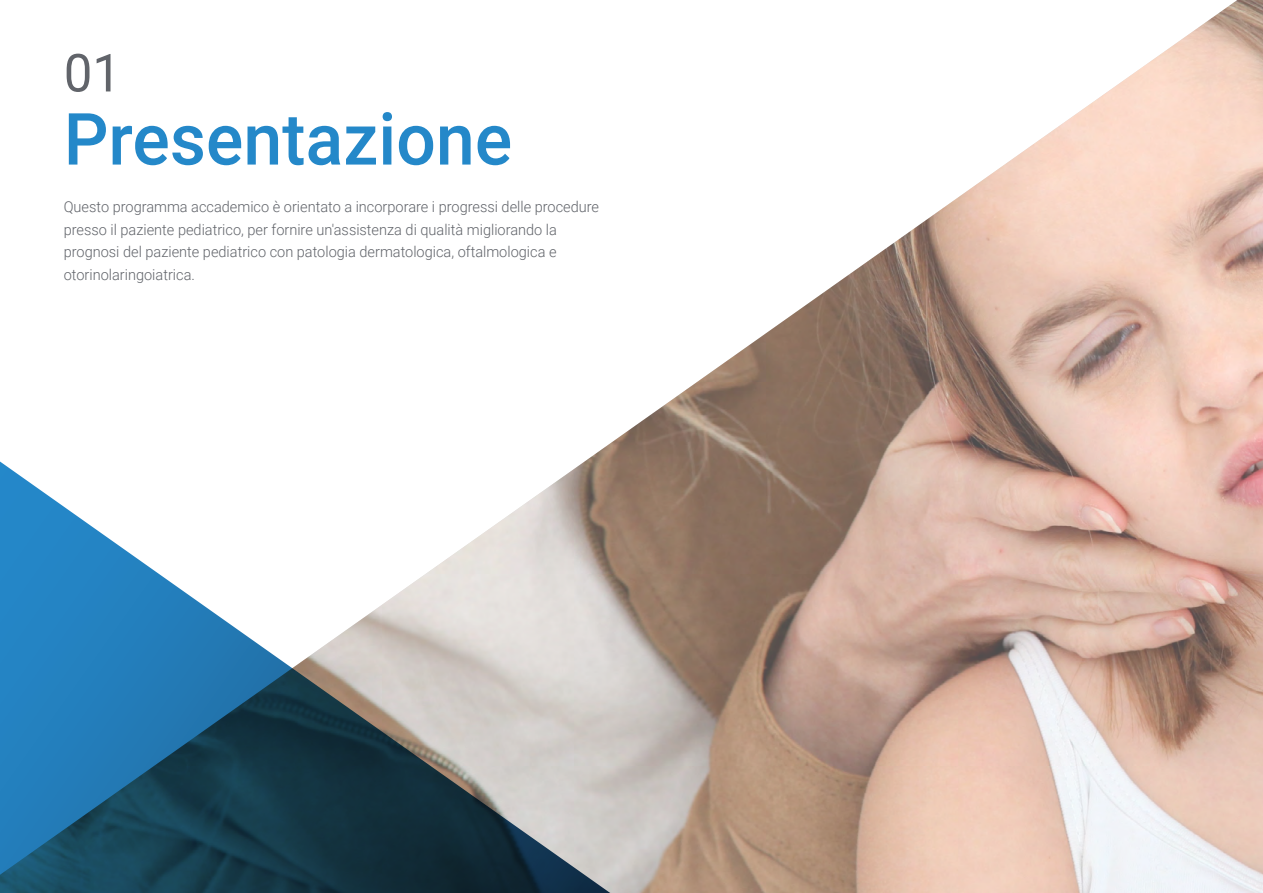
<style>
.page{position:relative;width:1263px;height:893px;background:#fff}
.page>*{position:absolute;margin:0;border:0;box-sizing:border-box;transform-origin:0 0}
.t1{font:500 72px "Roboto";color:#2488c9}
.t2{font:52.5px "Roboto";color:#61646a}
.t3{font:300 15px/22.5px "Roboto";color:#61646a}
</style>
<div class="page">
<img style="left:606px;top:0;width:657px;height:893px">
<svg style="left:0;top:446px;width:640px;height:447px"></svg>
<h2 class="t2" style="left:64px;top:36px;width:59px">01</h2>
<h1 class="t1" style="left:64px;top:89px;width:450px">Presentazione</h1>
<p class="t3" style="left:64px;top:195px;width:537px">Questo programma accademico è orientato a incorporare i progressi delle procedure presso il paziente pediatrico, per fornire un'assistenza di qualità migliorando la prognosi del paziente pediatrico con patologia dermatologica, oftalmologica e otorinolaringoiatrica.</p>
</div>
